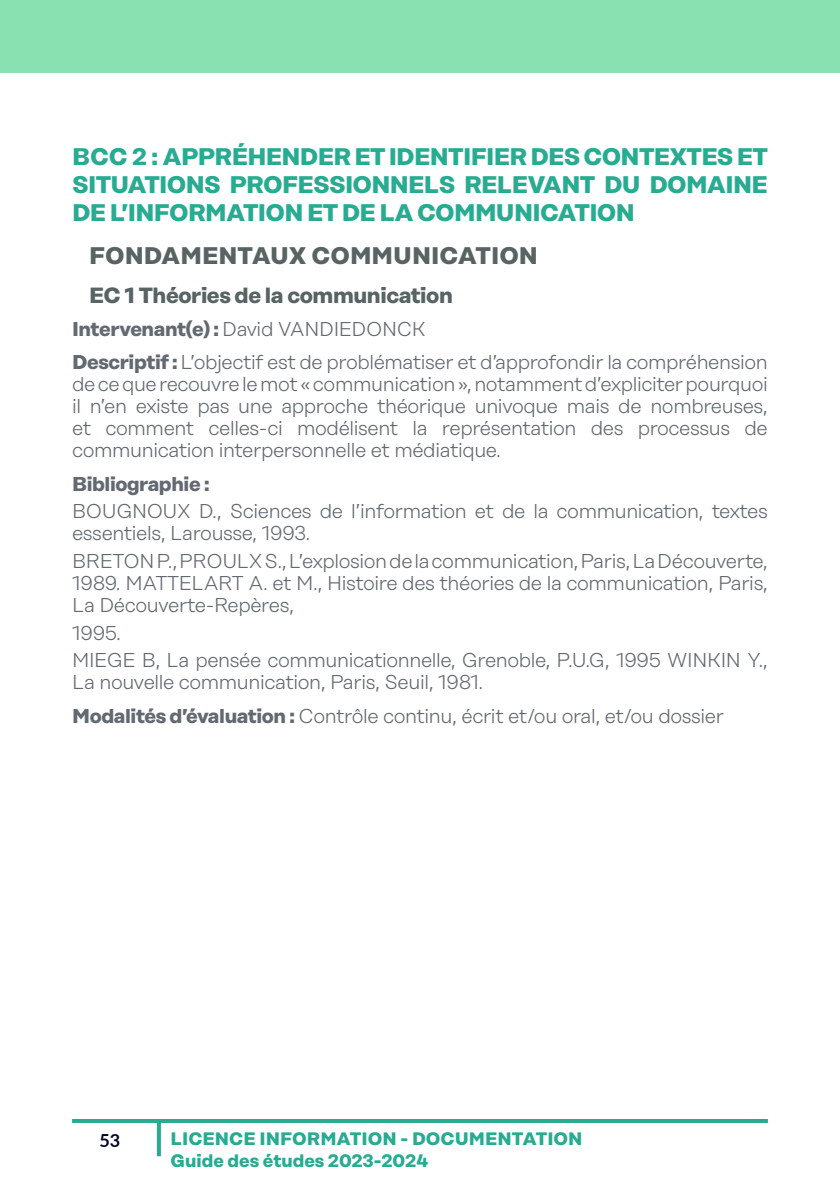
<style>
.page{position:relative;width:840px;height:1191px;background:#fff}
.page>*{position:absolute;margin:0;border:0;box-sizing:border-box;transform-origin:0 0}
.t1{font:700 24px/28px "Rational Display";letter-spacing:-.03em;color:#27ab91;text-align:justify}
.t2{font:700 24px "Rational Display";color:#586364}
.t3{font:700 22px "Rational Display";letter-spacing:-.02em;color:#586364}
.t4{font:300 20px/22px "Rational Display";letter-spacing:-.02em;color:#636971;text-align:justify}
.t5{font:700 20px "Rational Display";letter-spacing:-.02em;color:#636971}
.t6{font:700 18px "Rational Display";color:#27ab91}
.t7{font:700 18px "Lato";color:#000627}
.s1{font-weight:700}
</style>
<div class="page">
<div style="left:0;top:0;width:839px;height:73px;background:#89e0b1"></div>
<hr style="left:72px;top:1119px;width:695px;height:4px;background:#27ab91">
<svg style="left:157px;top:1123px;width:4px;height:33px"></svg>
<p class="t1" style="left:72px;top:142px;width:697px">BCC 2 : APPRÉHENDER ET IDENTIFIER DES CONTEXTES ET SITUATIONS PROFESSIONNELS RELEVANT DU DOMAINE DE L’INFORMATION ET DE LA COMMUNICATION</p>
<p class="t2" style="left:89px;top:241px;width:450px">FONDAMENTAUX COMMUNICATION</p>
<p class="t3" style="left:89px;top:281px;width:365px">EC 1 Théories de la communication</p>
<p class="t4" style="left:72px;top:318px;width:355px"><span class="s1">Intervenant(e) :</span> David VANDIEDONCK</p>
<p class="t4" style="left:72px;top:351px;width:697px"><span class="s1">Descriptif :</span> L’objectif est de problématiser et d’approfondir la compréhension de ce que recouvre le mot « communication », notamment d’expliciter pourquoi il n’en existe pas une approche théorique univoque mais de nombreuses, et comment celles-ci modélisent la représentation des processus de communication interpersonnelle et médiatique.</p>
<p class="t5" style="left:72px;top:471px;width:139px">Bibliographie :</p>
<p class="t4" style="left:72px;top:500px;width:697px">BOUGNOUX D., Sciences de l’information et de la communication, textes essentiels, Larousse, 1993.</p>
<p class="t4" style="left:72px;top:550px;width:697px">BRETON P., PROULX S., L’explosion de la communication, Paris, La Découverte, 1989. MATTELART A. et M., Histoire des théories de la communication, Paris, La Découverte-Repè res,</p>
<p class="t4" style="left:72px;top:622px;width:50px">1995.</p>
<p class="t4" style="left:72px;top:649px;width:697px">MIEGE B, La pensée communicationnelle, Grenoble, P.U.G, 1995 WINKIN Y.,<br>La nouvelle communication, Paris, Seuil, 1981.</p>
<p class="t4" style="left:72px;top:705px;width:653px"><span class="s1">Modalités d’évaluation :</span> Contrôle continu, écrit et/ou oral, et/ou dossier</p>
<p class="t7" style="left:99px;top:1127px;width:22px">53</p>
<p class="t6" style="left:170px;top:1128px;width:413px">LICENCE INFORMATION - DOCUMENTATION</p>
<p class="t6" style="left:170px;top:1149px;width:259px">Guide des études 2023-2024</p>
</div>
